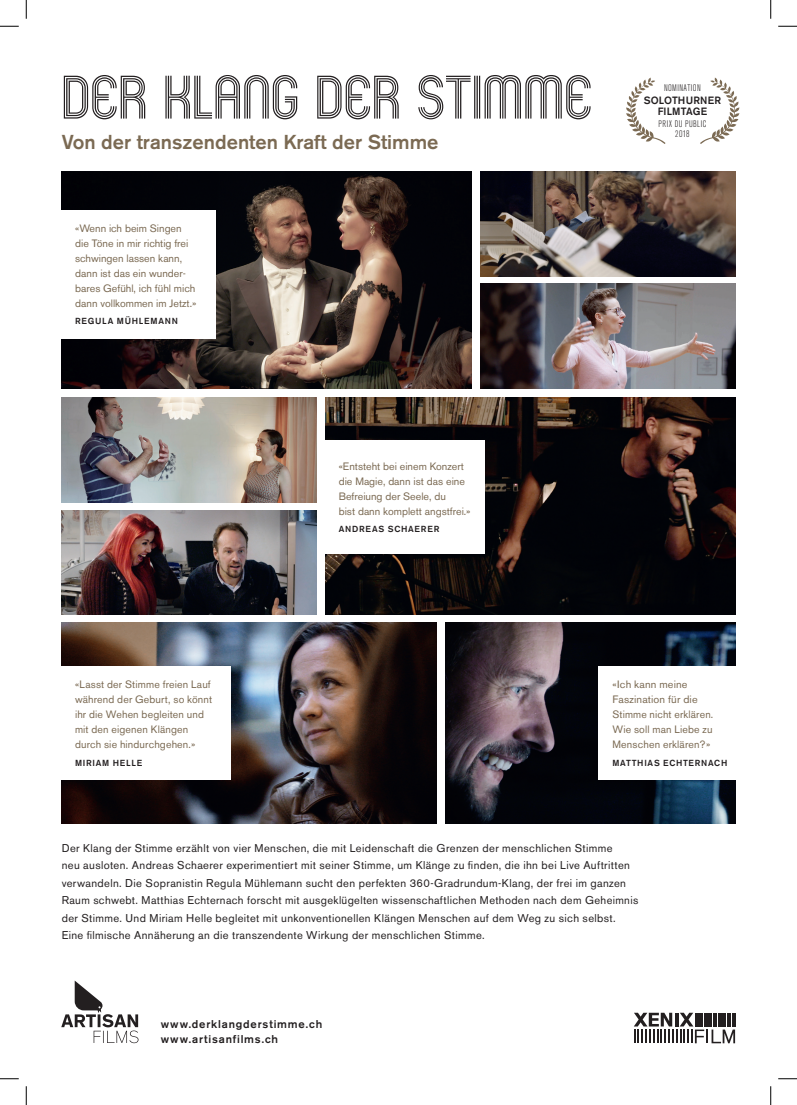
<style>
.page{position:relative;width:797px;height:1105px;background:#fff}
.page>*{position:absolute;margin:0;border:0;box-sizing:border-box;transform-origin:0 0}
.t1{font:53.75px "Mexcellent";letter-spacing:.01em;color:#231f20}
.t2{font:500 20px "Akzidenz Grotesk BE";color:#7b6a53}
.t3{font:11.25px/17.5px "Akzidenz Grotesk BE";letter-spacing:.035em;color:#231f20}
.t4{font:500 11.25px/15px "Akzidenz Grotesk BE";letter-spacing:.07em;color:#231f20}
.t5{font:10.62px/15px "Akzidenz Grotesk BE";color:#7b6a53}
.t6{font:500 10.5px/11.5px "Akzidenz Grotesk BE";letter-spacing:.015em;color:#231f20;text-align:center}
.t7{font:300 condensed 9.5px/10.5px "Akzidenz Grotesk BE";letter-spacing:.04em;color:#231f20;text-align:center}
.t8{font:500 8.75px "Akzidenz Grotesk BE";letter-spacing:.085em;color:#231f20}
</style>
<div class="page">
<svg style="left:634px;top:1013px;width:101px;height:30px"></svg>
<svg style="left:61px;top:980px;width:77px;height:63px"></svg>
<svg style="left:700px;top:78px;width:39px;height:66px"></svg>
<svg style="left:626px;top:78px;width:39px;height:66px"></svg>
<img style="left:62px;top:623px;width:375px;height:200px">
<img style="left:61px;top:171px;width:410px;height:217px">
<img style="left:325px;top:398px;width:410px;height:217px">
<div style="left:61px;top:666px;width:169px;height:114px;background:#fff"></div>
<div style="left:61px;top:210px;width:154px;height:128px;background:#fff"></div>
<div style="left:324px;top:440px;width:161px;height:114px;background:#fff"></div>
<img style="left:446px;top:623px;width:289px;height:200px">
<img style="left:480px;top:171px;width:255px;height:105px">
<img style="left:480px;top:284px;width:255px;height:104px">
<img style="left:61px;top:398px;width:255px;height:104px">
<img style="left:61px;top:510px;width:255px;height:105px">
<div style="left:598px;top:666px;width:150px;height:114px;background:#fff"></div>
<svg style="left:0;top:25px;width:19px;height:2px"></svg>
<svg style="left:778px;top:25px;width:19px;height:2px"></svg>
<svg style="left:0;top:1078px;width:19px;height:1px"></svg>
<svg style="left:778px;top:1078px;width:19px;height:1px"></svg>
<svg style="left:25px;top:0;width:2px;height:19px"></svg>
<svg style="left:25px;top:1086px;width:2px;height:19px"></svg>
<svg style="left:770px;top:0;width:1px;height:19px"></svg>
<svg style="left:770px;top:1086px;width:1px;height:19px"></svg>
<h1 class="t1" style="left:62px;top:64px;width:532px">DER KLANG DER STIMME</h1>
<h2 class="t2" style="left:62px;top:130px;width:378px">Von der transzendenten Kraft der Stimme</h2>
<p class="t5" style="left:75px;top:221px;width:123px">«Wenn ich beim Singen die Töne in mir richtig frei schwingen lassen kann, dann ist das ein wunder&shy;bares Gefühl, ich fühl mich dann vollkommen im Jetzt.»</p>
<p class="t8" style="left:75px;top:316px;width:104px">REGULA MÜHLEMANN</p>
<p class="t7" style="left:664px;top:83px;width:38px">NOMINATION</p>
<p class="t6" style="left:643px;top:94px;width:79px">SOLOTHURNER<br>FILMTAGE</p>
<p class="t7" style="left:658px;top:119px;width:49px">PRIX DU PUBLIC<br>2018</p>
<p class="t5" style="left:339px;top:459px;width:133px">«Entsteht bei einem Konzert die Magie, dann ist das eine<br>Befreiung der Seele, du<br>bist dann komplett angstfrei.»</p>
<p class="t8" style="left:339px;top:524px;width:102px">ANDREAS SCHAERER</p>
<p class="t5" style="left:75px;top:677px;width:139px">«Lasst der Stimme freien Lauf während der Geburt, so könnt ihr die Wehen begleiten und mit den eigenen Klängen durch sie hindurchgehen.»</p>
<p class="t8" style="left:75px;top:757px;width:69px">MIRIAM HELLE</p>
<p class="t5" style="left:612px;top:677px;width:102px">«Ich kann meine<br>Faszination für die<br>Stimme nicht erklären.<br>Wie soll man Liebe zu<br>Menschen erklären?»</p>
<p class="t8" style="left:612px;top:757px;width:116px">MATTHIAS ECHTERNACH</p>
<p class="t3" style="left:62px;top:839px;width:578px">Der Klang der Stimme erzählt von vier Menschen, die mit Leidenschaft die Grenzen der menschlichen Stimme<br>neu ausloten. Andreas Schaerer experimentiert mit seiner Stimme, um Klänge zu finden, die ihn bei Live Auftritten verwandeln. Die Sopranistin Regula Mühlemann sucht den perfekten 360-Gradrundum-Klang, der frei im ganzen Raum schwebt. Matthias Echternach forscht mit ausgeklügelten wissenschaftlichen Methoden nach dem Geheimnis der Stimme. Und Miriam Helle begleitet mit unkonventionellen Klängen Menschen auf dem Weg zu sich selbst.<br>Eine filmische Annäherung an die transzendente Wirkung der menschlichen Stimme.</p>
<p class="t4" style="left:161px;top:1017px;width:163px">www.derklangderstimme.ch www.artisanfilms.ch</p>
</div>
